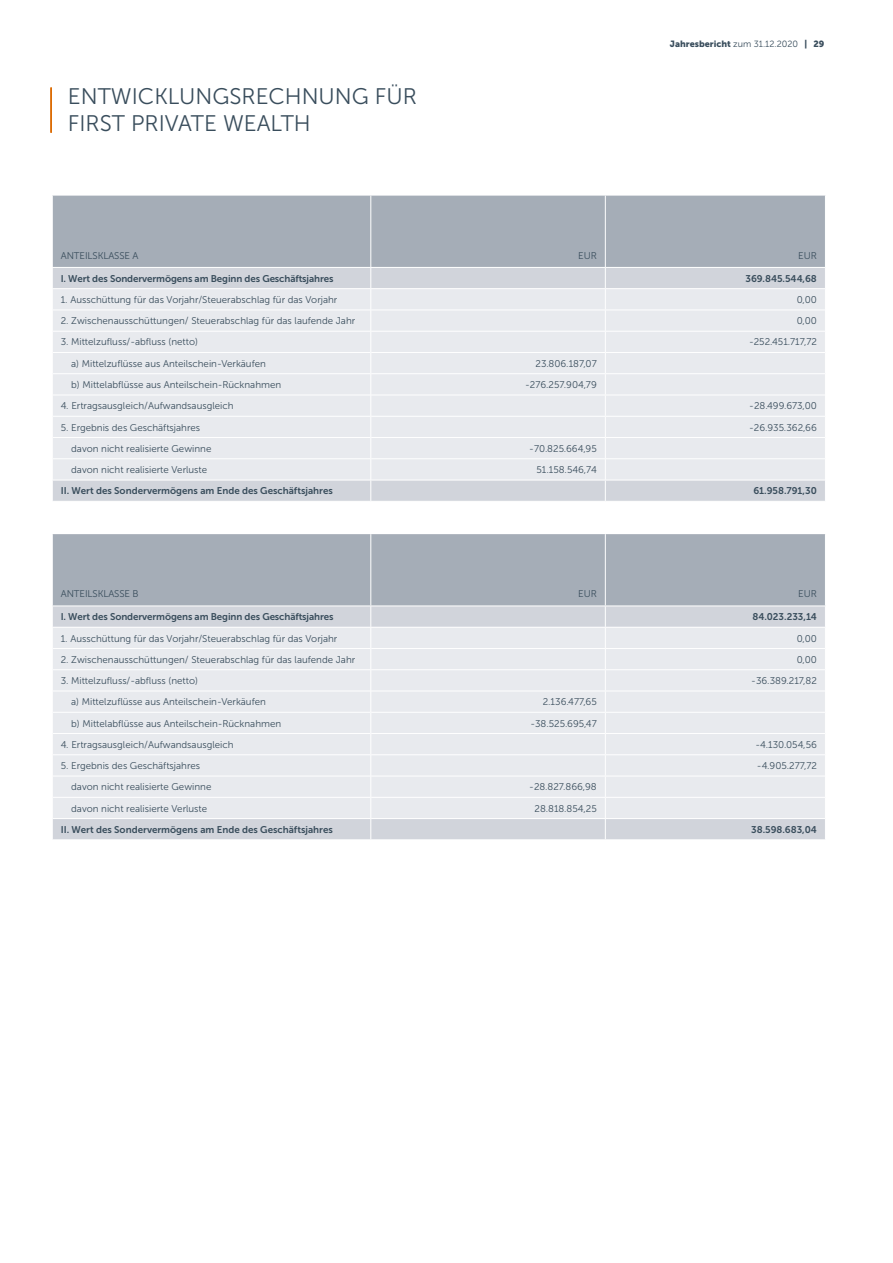
<style>
.page{position:relative;width:893px;height:1263px;background:#fff}
.page>*{position:absolute;margin:0;border:0;box-sizing:border-box;transform-origin:0 0}
.t1{font:22.5px/27px "Museo Sans 300";color:#394d5c}
.t2{font:9.75px "Museo Sans 300";color:#394d5c}
.t3{font:9.75px "Museo Sans 700";color:#394d5c}
.t4{font:9px "Museo Sans 900";color:#394d5c}
.s1{font-family:"Museo Sans 300"}
</style>
<div class="page">
<hr style="left:50px;top:87px;width:2px;height:46px;background:#dc6b02">
<div style="left:53px;top:196px;width:772px;height:71px;background:#a5adb7"></div>
<div style="left:53px;top:268px;width:772px;height:233px;background:#d1d4db"></div>
<div style="left:53px;top:289px;width:772px;height:191px;background:#e8eaee"></div>
<hr style="left:52px;top:288px;width:319px;height:1px;background:#fff">
<hr style="left:371px;top:288px;width:234px;height:1px;background:#fff">
<hr style="left:371px;top:310px;width:234px;height:1px;background:#fff">
<hr style="left:371px;top:331px;width:234px;height:1px;background:#fff">
<hr style="left:371px;top:352px;width:234px;height:1px;background:#fff">
<hr style="left:371px;top:373px;width:234px;height:1px;background:#fff">
<hr style="left:371px;top:395px;width:234px;height:1px;background:#fff">
<hr style="left:371px;top:416px;width:234px;height:1px;background:#fff">
<hr style="left:371px;top:437px;width:234px;height:1px;background:#fff">
<hr style="left:371px;top:458px;width:234px;height:1px;background:#fff">
<hr style="left:371px;top:480px;width:234px;height:1px;background:#fff">
<hr style="left:53px;top:310px;width:317px;height:1px;background:#fff">
<hr style="left:53px;top:331px;width:317px;height:1px;background:#fff">
<hr style="left:53px;top:352px;width:317px;height:1px;background:#fff">
<hr style="left:53px;top:373px;width:317px;height:1px;background:#fff">
<hr style="left:53px;top:395px;width:317px;height:1px;background:#fff">
<hr style="left:53px;top:416px;width:317px;height:1px;background:#fff">
<hr style="left:53px;top:437px;width:317px;height:1px;background:#fff">
<hr style="left:53px;top:458px;width:317px;height:1px;background:#fff">
<hr style="left:53px;top:480px;width:317px;height:1px;background:#fff">
<hr style="left:605px;top:310px;width:220px;height:1px;background:#fff">
<hr style="left:605px;top:331px;width:220px;height:1px;background:#fff">
<hr style="left:605px;top:352px;width:220px;height:1px;background:#fff">
<hr style="left:605px;top:373px;width:220px;height:1px;background:#fff">
<hr style="left:605px;top:395px;width:220px;height:1px;background:#fff">
<hr style="left:605px;top:416px;width:220px;height:1px;background:#fff">
<hr style="left:605px;top:437px;width:220px;height:1px;background:#fff">
<hr style="left:605px;top:458px;width:220px;height:1px;background:#fff">
<hr style="left:605px;top:480px;width:220px;height:1px;background:#fff">
<hr style="left:605px;top:288px;width:221px;height:1px;background:#fff">
<hr style="left:370px;top:196px;width:1px;height:71px;background:#fff">
<svg style="left:370px;top:268px;width:1px;height:233px"></svg>
<hr style="left:605px;top:196px;width:1px;height:71px;background:#fff">
<svg style="left:605px;top:268px;width:1px;height:233px"></svg>
<div style="left:53px;top:534px;width:772px;height:72px;background:#a5adb7"></div>
<div style="left:53px;top:607px;width:772px;height:232px;background:#d1d4db"></div>
<div style="left:53px;top:628px;width:772px;height:190px;background:#e8eaee"></div>
<hr style="left:52px;top:627px;width:319px;height:1px;background:#fff">
<hr style="left:371px;top:627px;width:234px;height:1px;background:#fff">
<hr style="left:371px;top:648px;width:234px;height:1px;background:#fff">
<hr style="left:371px;top:669px;width:234px;height:1px;background:#fff">
<hr style="left:371px;top:691px;width:234px;height:1px;background:#fff">
<hr style="left:371px;top:712px;width:234px;height:1px;background:#fff">
<hr style="left:371px;top:733px;width:234px;height:1px;background:#fff">
<hr style="left:371px;top:754px;width:234px;height:1px;background:#fff">
<hr style="left:371px;top:776px;width:234px;height:1px;background:#fff">
<hr style="left:371px;top:797px;width:234px;height:1px;background:#fff">
<hr style="left:371px;top:818px;width:234px;height:1px;background:#fff">
<hr style="left:53px;top:648px;width:317px;height:1px;background:#fff">
<hr style="left:53px;top:669px;width:317px;height:1px;background:#fff">
<hr style="left:53px;top:691px;width:317px;height:1px;background:#fff">
<hr style="left:53px;top:712px;width:317px;height:1px;background:#fff">
<hr style="left:53px;top:733px;width:317px;height:1px;background:#fff">
<hr style="left:53px;top:754px;width:317px;height:1px;background:#fff">
<hr style="left:53px;top:776px;width:317px;height:1px;background:#fff">
<hr style="left:53px;top:797px;width:317px;height:1px;background:#fff">
<hr style="left:53px;top:818px;width:317px;height:1px;background:#fff">
<hr style="left:605px;top:648px;width:220px;height:1px;background:#fff">
<hr style="left:605px;top:669px;width:220px;height:1px;background:#fff">
<hr style="left:605px;top:691px;width:220px;height:1px;background:#fff">
<hr style="left:605px;top:712px;width:220px;height:1px;background:#fff">
<hr style="left:605px;top:733px;width:220px;height:1px;background:#fff">
<hr style="left:605px;top:754px;width:220px;height:1px;background:#fff">
<hr style="left:605px;top:776px;width:220px;height:1px;background:#fff">
<hr style="left:605px;top:797px;width:220px;height:1px;background:#fff">
<hr style="left:605px;top:818px;width:220px;height:1px;background:#fff">
<hr style="left:605px;top:627px;width:221px;height:1px;background:#fff">
<hr style="left:370px;top:534px;width:1px;height:72px;background:#fff">
<svg style="left:370px;top:606px;width:1px;height:233px"></svg>
<hr style="left:605px;top:534px;width:1px;height:72px;background:#fff">
<svg style="left:605px;top:606px;width:1px;height:233px"></svg>
<h1 class="t1" style="left:68px;top:83px;width:350px">ENTWICKLUNGSRECHNUNG FÜR<br>FIRST PRIVATE WEALTH</h1>
<p class="t4" style="left:670px;top:39px;width:156px">Jahresbericht <span class="s1">zum 31.12.2020</span> | 29</p>
<p class="t2" style="left:61px;top:250px;width:79px">ANTEILSKLASSE A</p>
<p class="t2" style="left:578px;top:250px;width:20px">EUR</p>
<p class="t2" style="left:798px;top:250px;width:20px">EUR</p>
<p class="t3" style="left:61px;top:273px;width:274px">I. Wert des Sondervermögens am Beginn des Geschäftsjahres</p>
<p class="t3" style="left:745px;top:273px;width:73px">369.845.544,68</p>
<p class="t2" style="left:61px;top:294px;width:278px">1. Ausschüttung für das Vorjahr/Steuerabschlag für das Vorjahr</p>
<p class="t2" style="left:797px;top:294px;width:22px">0,00</p>
<p class="t2" style="left:61px;top:316px;width:296px">2. Zwischenausschüttungen/ Steuerabschlag für das laufende Jahr</p>
<p class="t2" style="left:797px;top:316px;width:22px">0,00</p>
<p class="t2" style="left:61px;top:337px;width:139px">3. Mittelzufluss/-abfluss (netto)</p>
<p class="t2" style="left:749px;top:337px;width:69px">-252.451.717,72</p>
<p class="t2" style="left:71px;top:358px;width:196px">a) Mittelzuflüsse aus Anteilschein-Verkäufen</p>
<p class="t2" style="left:535px;top:358px;width:63px">23.806.187,07</p>
<p class="t2" style="left:71px;top:379px;width:212px">b) Mittelabflüsse aus Anteilschein-Rücknahmen</p>
<p class="t2" style="left:525px;top:379px;width:73px">-276.257.904,79</p>
<p class="t2" style="left:61px;top:401px;width:174px">4. Ertragsausgleich/Aufwandsausgleich</p>
<p class="t2" style="left:749px;top:401px;width:69px">-28.499.673,00</p>
<p class="t2" style="left:61px;top:422px;width:141px">5. Ergebnis des Geschäftsjahres</p>
<p class="t2" style="left:749px;top:422px;width:69px">-26.935.362,66</p>
<p class="t2" style="left:71px;top:443px;width:142px">davon nicht realisierte Gewinne</p>
<p class="t2" style="left:529px;top:443px;width:69px">-70.825.664,95</p>
<p class="t2" style="left:71px;top:464px;width:138px">davon nicht realisierte Verluste</p>
<p class="t2" style="left:536px;top:464px;width:62px">51.158.546,74</p>
<p class="t3" style="left:61px;top:485px;width:274px">II. Wert des Sondervermögens am Ende des Geschäftsjahres</p>
<p class="t3" style="left:753px;top:485px;width:65px">61.958.791,30</p>
<p class="t2" style="left:61px;top:589px;width:79px">ANTEILSKLASSE B</p>
<p class="t2" style="left:578px;top:589px;width:20px">EUR</p>
<p class="t2" style="left:798px;top:589px;width:20px">EUR</p>
<p class="t3" style="left:61px;top:611px;width:274px">I. Wert des Sondervermögens am Beginn des Geschäftsjahres</p>
<p class="t3" style="left:753px;top:611px;width:66px">84.023.233,14</p>
<p class="t2" style="left:61px;top:633px;width:278px">1. Ausschüttung für das Vorjahr/Steuerabschlag für das Vorjahr</p>
<p class="t2" style="left:797px;top:633px;width:22px">0,00</p>
<p class="t2" style="left:61px;top:654px;width:296px">2. Zwischenausschüttungen/ Steuerabschlag für das laufende Jahr</p>
<p class="t2" style="left:797px;top:654px;width:22px">0,00</p>
<p class="t2" style="left:61px;top:675px;width:139px">3. Mittelzufluss/-abfluss (netto)</p>
<p class="t2" style="left:751px;top:675px;width:67px">-36.389.217,82</p>
<p class="t2" style="left:71px;top:697px;width:196px">a) Mittelzuflüsse aus Anteilschein-Verkäufen</p>
<p class="t2" style="left:543px;top:697px;width:56px">2.136.477,65</p>
<p class="t2" style="left:71px;top:718px;width:212px">b) Mittelabflüsse aus Anteilschein-Rücknahmen</p>
<p class="t2" style="left:530px;top:718px;width:68px">-38.525.695,47</p>
<p class="t2" style="left:61px;top:739px;width:174px">4. Ertragsausgleich/Aufwandsausgleich</p>
<p class="t2" style="left:755px;top:739px;width:63px">-4.130.054,56</p>
<p class="t2" style="left:61px;top:760px;width:141px">5. Ergebnis des Geschäftsjahres</p>
<p class="t2" style="left:757px;top:760px;width:62px">-4.905.277,72</p>
<p class="t2" style="left:71px;top:782px;width:142px">davon nicht realisierte Gewinne</p>
<p class="t2" style="left:529px;top:782px;width:69px">-28.827.866,98</p>
<p class="t2" style="left:71px;top:803px;width:138px">davon nicht realisierte Verluste</p>
<p class="t2" style="left:535px;top:803px;width:64px">28.818.854,25</p>
<p class="t3" style="left:61px;top:824px;width:274px">II. Wert des Sondervermögens am Ende des Geschäftsjahres</p>
<p class="t3" style="left:751px;top:824px;width:67px">38.598.683,04</p>
</div>
